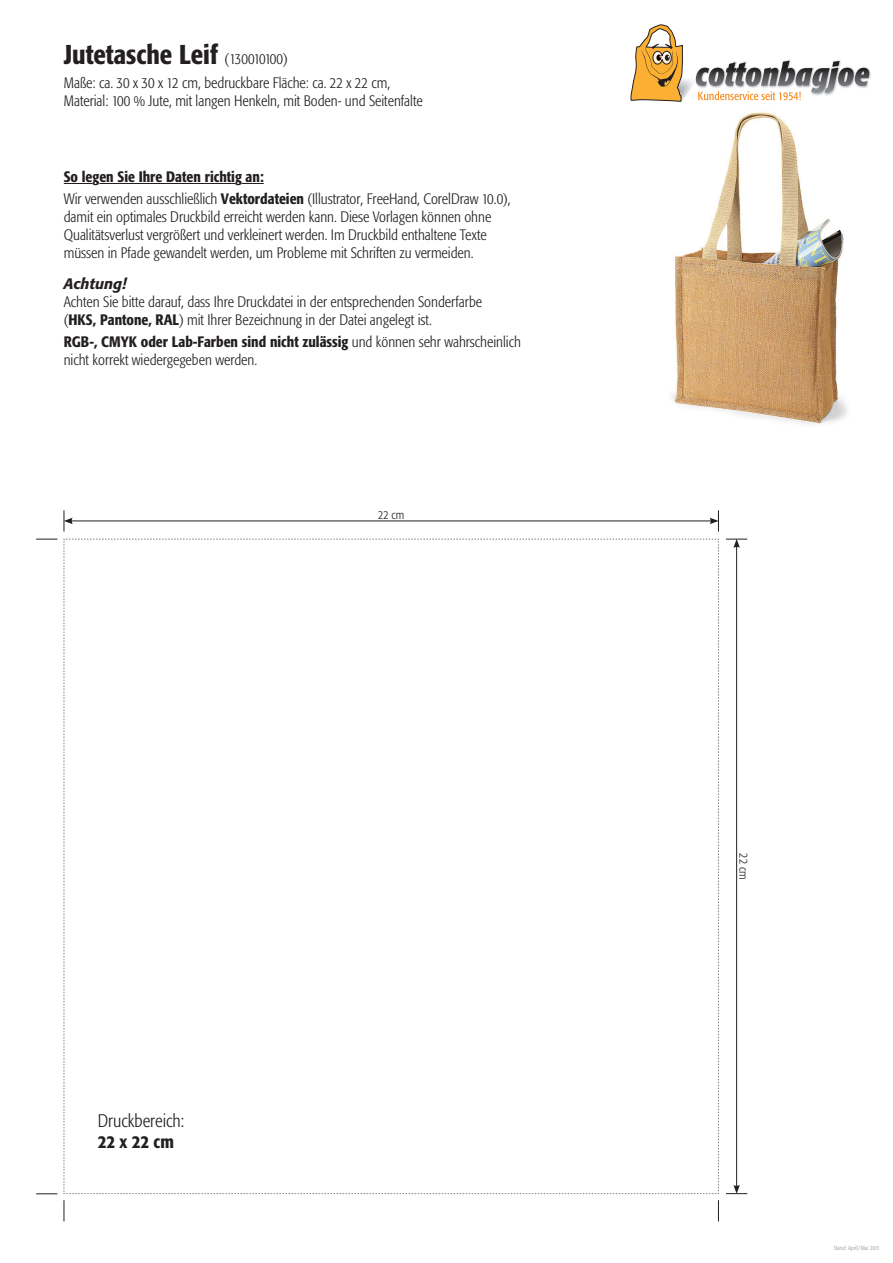
<style>
.page{position:relative;width:893px;height:1263px;background:#fff}
.page>*{position:absolute;margin:0;border:0;box-sizing:border-box;transform-origin:0 0}
.t1{font:500 condensed 27px "Formata";color:#231f20}
.t2{font:300 condensed 18px/21.6px "Formata";color:#231f20}
.t3{font:300 condensed 15px/18px "Formata";color:#231f20}
.t4{font:500 condensed 15px "Formata";color:#231f20}
.t5{font:italic 500 15px "Formata";color:#231f20}
.t6{font:300 condensed 12px "Formata";color:#231f20}
.t7{font:300 condensed 6px "Formata";color:#939598}
.s1{font-weight:300;font-size:15px}
.s2{font-weight:500}
</style>
<div class="page">
<img style="left:671px;top:112px;width:176px;height:313px">
<svg style="left:64px;top:183px;width:29px;height:1px"></svg>
<hr style="left:99px;top:183px;width:136px;height:1px;background:#231f20">
<svg style="left:242px;top:183px;width:22px;height:1px"></svg>
<hr style="left:736px;top:545px;width:1px;height:642px;background:#231f20">
<svg style="left:726px;top:539px;width:21px;height:9px"></svg>
<svg style="left:726px;top:1185px;width:21px;height:9px"></svg>
<hr style="left:70px;top:521px;width:642px;height:1px;background:#231f20">
<svg style="left:710px;top:510px;width:9px;height:21px"></svg>
<svg style="left:64px;top:510px;width:9px;height:21px"></svg>
<svg style="left:718px;top:1200px;width:1px;height:21px"></svg>
<svg style="left:64px;top:1200px;width:1px;height:21px"></svg>
<svg style="left:36px;top:1193px;width:21px;height:1px"></svg>
<svg style="left:36px;top:539px;width:21px;height:1px"></svg>
<svg style="left:64px;top:539px;width:655px;height:655px"></svg>
<img style="left:683px;top:79px;width:10px;height:20px">
<svg style="left:630px;top:24px;width:53px;height:78px"></svg>
<img style="left:784px;top:60px;width:87px;height:19px">
<svg style="left:695px;top:61px;width:174px;height:39px"></svg>
<p class="t1" style="left:64px;top:38px;width:225px">Jutetasche Leif <span class="s1">(130010100)</span></p>
<p class="t3" style="left:64px;top:74px;width:360px">Maße: ca. 30 x 30 x 12 cm, bedruckbare Fläche: ca. 22 x 22 cm,<br>Material: 100 % Jute, mit langen Henkeln, mit Boden- und Seitenfalte</p>
<p class="t4" style="left:64px;top:168px;width:201px">So legen Sie Ihre Daten richtig an:</p>
<p class="t3" style="left:64px;top:190px;width:448px">Wir verwenden ausschließlich <span class="s2">Vektordateien</span> (Illustrator, FreeHand, CorelDraw 10.0), damit ein optimales Druckbild erreicht werden kann. Diese Vorlagen können ohne Qualitätsverlust vergrößert und verkleinert werden. Im Druckbild enthaltene Texte müssen in Pfade gewandelt werden, um Probleme mit Schriften zu vermeiden.</p>
<p class="t5" style="left:64px;top:275px;width:64px">Achtung!</p>
<p class="t3" style="left:64px;top:293px;width:420px">Achten Sie bitte darauf, dass Ihre Druckdatei in der entsprechenden Sonderfarbe (<span class="s2">HKS, Pantone, RAL</span>) mit Ihrer Bezeichnung in der Datei angelegt ist.</p>
<p class="t3" style="left:64px;top:333px;width:459px"><span class="s2">RGB-, CMYK oder Lab-Farben sind nicht zulässig</span> und können sehr wahrscheinlich nicht korrekt wiedergegeben werden.</p>
<p class="t6" style="left:378px;top:508px;width:27px">22 cm</p>
<p class="t2" style="left:98px;top:1110px;width:88px">Druckbereich:<br><span class="s2">22 x 22 cm</span></p>
<p class="t6" style="left:751px;top:853px;width:27px;rotate:90deg">22 cm</p>
<p class="t7" style="left:834px;top:1244px;width:47px">Stand: April/Mai 2013</p>
</div>
